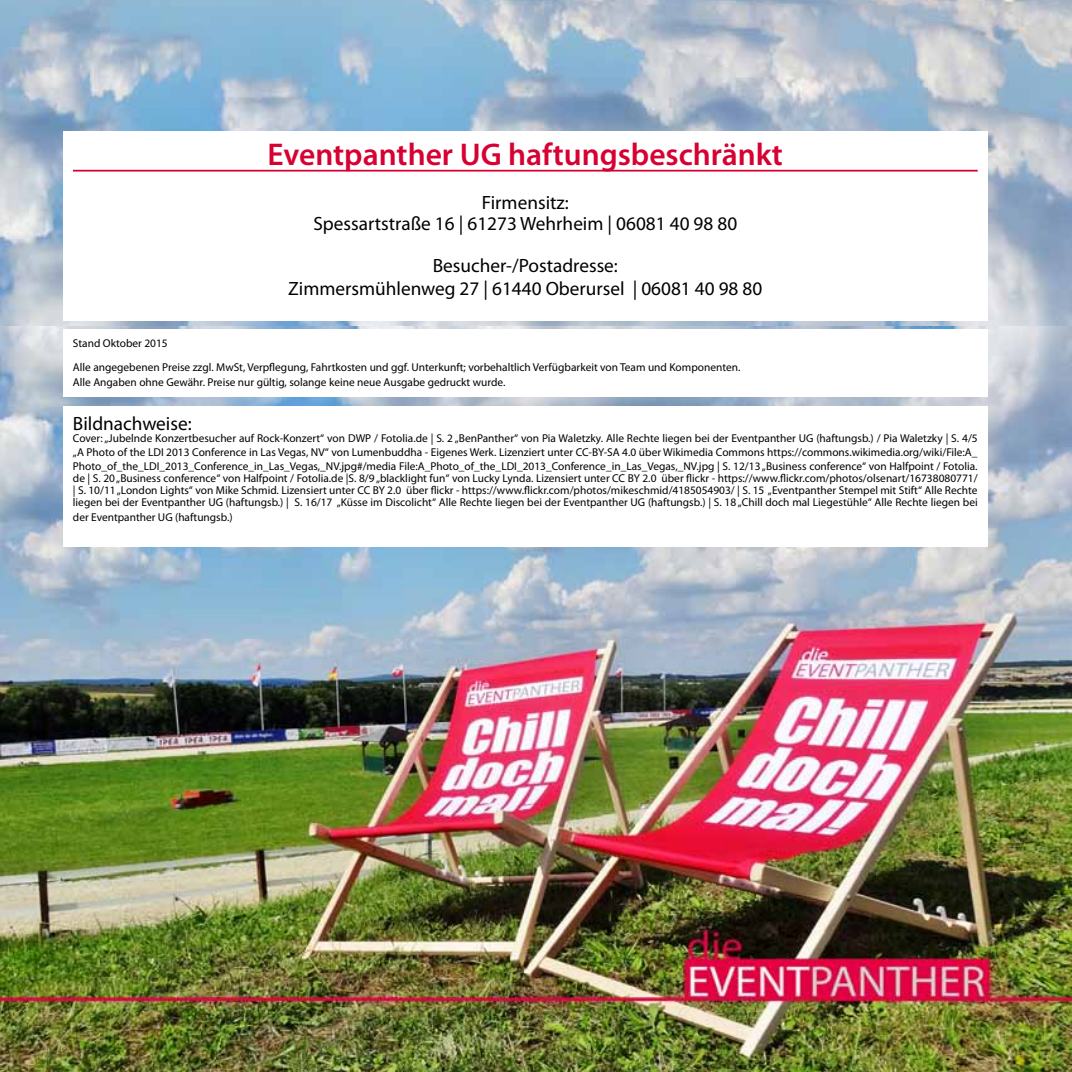
<style>
.page{position:relative;width:1072px;height:1072px;background:#fff}
.page>*{position:absolute;margin:0;border:0;box-sizing:border-box;transform-origin:0 0}
.t1{font:600 31.5px "Myriad Pro";color:#d70032}
.t2{font:19.25px/21px "Myriad Pro";color:#000;text-align:center}
.t3{font:11.38px/13.7px "Myriad Pro";color:#000;text-align:justify}
</style>
<div class="page">
<img style="left:0;top:0;width:1071px;height:326px">
<img style="left:0;top:326px;width:1071px;height:745px">
<div style="left:63px;top:131px;width:924px;height:189px;background:#fff"></div>
<hr style="left:73px;top:170px;width:904px;height:1px;background:#d70032">
<div style="left:63px;top:406px;width:924px;height:140px;background:#fff"></div>
<div style="left:63px;top:329px;width:924px;height:67px;background:#fff"></div>
<h1 class="t1" style="left:267px;top:134px;width:517px">Eventpanther UG haftungsbeschränkt</h1>
<h2 class="t2" style="left:313px;top:192px;width:425px">Firmensitz:<br>Spessartstraße 16 | 61273 Wehrheim | 06081 40 98 80</h2>
<h2 class="t2" style="left:288px;top:254px;width:475px;line-height:23.1px">Besucher-/Postadresse:<br>Zimmersmühlenweg 27 | 61440 Oberursel | 06081 40 98 80</h2>
<p class="t3" style="left:73px;top:331px;width:669px;line-height:24.2px">Stand Oktober 2015<br>Alle angegebenen Preise zzgl. MwSt, Verpflegung, Fahrtkosten und ggf. Unterkunft; vorbehaltlich Verfügbarkeit von Team und Komponenten.</p>
<p class="t3" style="left:73px;top:375px;width:434px">Alle Angaben ohne Gewähr. Preise nur gültig, solange keine neue Ausgabe gedruckt wurde.</p>
<h2 class="t2" style="left:73px;top:413px;width:120px">Bildnachweise:</h2>
<p class="t3" style="left:73px;top:431px;width:906px">Cover: „Jubelnde Konzertbesucher auf Rock-Konzert“ von DWP / Fotolia.de | S. 2 „BenPanther“ von Pia Waletzky. Alle Rechte liegen bei der Eventpanther UG (haftungsb.) / Pia Waletzky | S. 4/5 „A Photo of the LDI 2013 Conference in Las Vegas, NV“ von Lumenbuddha - Eigenes Werk. Lizenziert unter CC-BY-SA 4.0 über Wikimedia Commons https://commons.wikimedia.org/wiki/File:A_ Photo_of_the_LDI_2013_Conference_in_Las_Vegas,_NV.jpg#/media File:A_Photo_of_the_LDI_2013_Conference_in_Las_Vegas,_NV.jpg | S. 12/13 „Business conference“ von Halfpoint / Fotolia.</p>
<p class="t3" style="left:73px;top:472px;width:906px;line-height:12.2px">de | S. 20 „Business conference“ von Halfpoint / Fotolia.de |S. 8/9 „blacklight fun“ von Lucky Lynda. Lizensiert unter CC BY 2.0 über flickr - https://www.flickr.com/photos/olsenart/16738080771/ | S. 10/11 „London Lights“ von Mike Schmid. Lizensiert unter CC BY 2.0 über flickr - https://www.flickr.com/photos/mikeschmid/4185054903/ | S. 15 „Eventpanther Stempel mit Stift“ Alle Rechte liegen bei der Eventpanther UG (haftungsb.) | S. 16/17 „Küsse im Discolicht“ Alle Rechte liegen bei der Eventpanther UG (haftungsb.) | S. 18 „Chill doch mal Liegestühle“ Alle Rechte liegen bei</p>
<p class="t3" style="left:73px;top:510px;width:161px">der Eventpanther UG (haftungsb.)</p>
</div>
